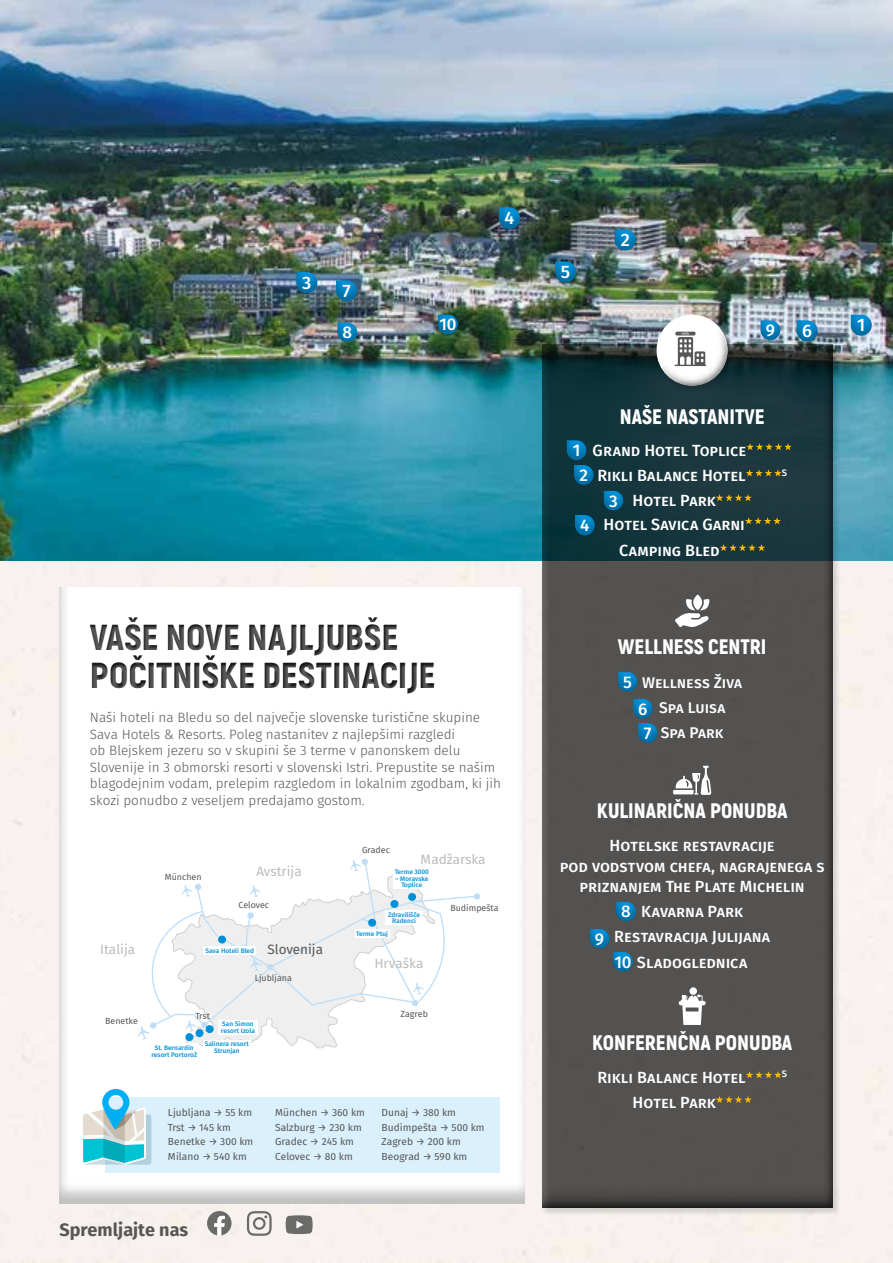
<style>
.page{position:relative;width:893px;height:1263px;background:#fff}
.page>*{position:absolute;margin:0;border:0;box-sizing:border-box;transform-origin:0 0}
.t1{font:900 36.15px/38.4px "Akrobat";letter-spacing:-.005em;color:#575756}
.t2{font:900 21px "Akrobat";color:#fff}
.t3{font:700 18px "Fira Sans";color:#575756}
.t4{font:500 18px "Fira Sans";color:#fff}
.t5{font:500 16.95px/24.8px "Fira Sans";color:#fff;text-align:center}
.t6{font:500 16.2px/24.8px "Fira Sans";color:#fff;text-align:center}
.t7{font:500 15.45px/25px "Fira Sans";letter-spacing:-.005em;color:#fff;text-align:center}
.t8{font:300 13.5px/16.5px "Fira Sans";color:#575756}
.t9{font:13.5px "Fira Sans";color:#bcbcbc}
.t10{font:13.5px "Fira Sans";color:#575756}
.t11{font:10.2px/14.5px "Fira Sans";color:#575756}
.t12{font:500 9.45px "Fira Sans";color:#fff}
.t13{font:8.85px "Fira Sans";color:#575756}
.t14{font:500 6.6px/6.6px "Fira Sans";color:#0090d7;text-align:center}
.s1{font-size:16.95px}
</style>
<div class="page">
<div style="left:0;top:560px;width:893px;height:703px;background:#f7f2ef"></div>
<img style="left:0;top:0;width:893px;height:560px">
<div style="left:58px;top:585px;width:468px;height:618px;background:#000;opacity:.25"></div>
<svg style="left:171px;top:1040px;width:264px;height:10px"></svg>
<svg style="left:138px;top:859px;width:342px;height:181px"></svg>
<div style="left:390px;top:900px;width:8px;height:8px;background:#0090d7;border-radius:50%"></div>
<div style="left:204px;top:947px;width:52px;height:8px;background:#fff"></div>
<div style="left:393px;top:868px;width:37px;height:21px;background:#fff"></div>
<div style="left:385px;top:910px;width:38px;height:15px;background:#fff"></div>
<div style="left:355px;top:929px;width:35px;height:8px;background:#fff"></div>
<div style="left:150px;top:1043px;width:48px;height:15px;background:#fff"></div>
<div style="left:203px;top:1040px;width:47px;height:14px;background:#fff"></div>
<div style="left:218px;top:1020px;width:40px;height:14px;background:#fff"></div>
<div style="left:542px;top:344px;width:298px;height:871px;background:#000;opacity:.14"></div>
<div style="left:540px;top:343px;width:294px;height:865px;background:#000;opacity:.75"></div>
<svg style="left:746px;top:443px;width:46px;height:7px"></svg>
<svg style="left:746px;top:469px;width:36px;height:7px"></svg>
<svg style="left:716px;top:494px;width:36px;height:7px"></svg>
<svg style="left:745px;top:517px;width:36px;height:7px"></svg>
<svg style="left:720px;top:544px;width:45px;height:7px"></svg>
<svg style="left:675px;top:594px;width:34px;height:33px"></svg>
<svg style="left:673px;top:766px;width:38px;height:29px"></svg>
<svg style="left:679px;top:994px;width:27px;height:31px"></svg>
<div style="left:689px;top:987px;width:8px;height:8px;background:#fff;border-radius:50%"></div>
<svg style="left:746px;top:1071px;width:36px;height:7px"></svg>
<svg style="left:716px;top:1096px;width:36px;height:7px"></svg>
<div style="left:655px;top:313px;width:80px;height:80px;background:#000;opacity:.14"></div>
<div style="left:654px;top:312px;width:73px;height:56px;background:#fff;opacity:.75"></div>
<div style="left:654px;top:322px;width:75px;height:65px;background:#000;opacity:.75"></div>
<svg style="left:675px;top:332px;width:31px;height:34px"></svg>
<div style="left:564px;top:440px;width:23px;height:22px;background:#000;opacity:.25"></div>
<svg style="left:567px;top:440px;width:27px;height:45px"></svg>
<div style="left:571px;top:465px;width:23px;height:22px;background:#000;opacity:.25"></div>
<div style="left:601px;top:490px;width:22px;height:23px;background:#000;opacity:.25"></div>
<div style="left:572px;top:515px;width:23px;height:22px;background:#000;opacity:.25"></div>
<div style="left:630px;top:698px;width:23px;height:23px;background:#535250"></div>
<svg style="left:633px;top:699px;width:25px;height:44px"></svg>
<div style="left:635px;top:723px;width:23px;height:22px;background:#000;opacity:.25"></div>
<div style="left:106px;top:1098px;width:394px;height:75px;background:#dbf0fd"></div>
<svg style="left:81px;top:1089px;width:70px;height:76px"></svg>
<svg style="left:207px;top:1211px;width:25px;height:24px"></svg>
<svg style="left:247px;top:1211px;width:25px;height:25px"></svg>
<svg style="left:286px;top:1215px;width:27px;height:19px"></svg>
<div style="left:88px;top:612px;width:385px;height:87px;background:#000;opacity:.75"></div>
<div style="left:795px;top:320px;width:24px;height:24px;background:#000;opacity:.25"></div>
<div style="left:295px;top:272px;width:24px;height:23px;background:#000;opacity:.25"></div>
<div style="left:613px;top:229px;width:24px;height:24px;background:#000;opacity:.25"></div>
<div style="left:849px;top:314px;width:24px;height:24px;background:#000;opacity:.25"></div>
<div style="left:553px;top:261px;width:24px;height:24px;background:#000;opacity:.25"></div>
<div style="left:497px;top:207px;width:24px;height:24px;background:#000;opacity:.25"></div>
<div style="left:334px;top:280px;width:24px;height:24px;background:#000;opacity:.25"></div>
<div style="left:615px;top:671px;width:23px;height:23px;background:#000;opacity:.25"></div>
<div style="left:614px;top:901px;width:22px;height:23px;background:#000;opacity:.25"></div>
<div style="left:587px;top:928px;width:23px;height:23px;background:#000;opacity:.25"></div>
<div style="left:335px;top:322px;width:22px;height:23px;background:#000;opacity:.25"></div>
<div style="left:758px;top:320px;width:22px;height:22px;background:#000;opacity:.25"></div>
<svg style="left:590px;top:929px;width:43px;height:43px"></svg>
<div style="left:611px;top:951px;width:22px;height:23px;background:#000;opacity:.25"></div>
<div style="left:436px;top:314px;width:22px;height:23px;background:#000;opacity:.25"></div>
<h3 class="t4" style="left:302px;top:270px;width:11px">3</h3>
<h3 class="t4" style="left:342px;top:278px;width:10px">7</h3>
<h3 class="t4" style="left:505px;top:205px;width:11px">4</h3>
<h3 class="t4" style="left:561px;top:259px;width:11px">5</h3>
<h3 class="t4" style="left:621px;top:227px;width:11px">2</h3>
<p class="t5" style="left:439px;top:313px;width:19px">10</p>
<p class="t5" style="left:342px;top:321px;width:11px">8</p>
<p class="t5" style="left:766px;top:319px;width:11px">9</p>
<h3 class="t4" style="left:802px;top:318px;width:11px">6</h3>
<h2 class="t2" style="left:620px;top:403px;width:146px">NAŠE NASTANITVE</h2>
<p class="t6" style="left:593px;top:439px;width:155px;text-align:left">Grand Hotel Toplice<br>Rikli Balance Hotel</p>
<p class="t5" style="left:573px;top:439px;width:17px">1<br>2</p>
<p class="t5" style="left:580px;top:514px;width:11px">4</p>
<p class="t6" style="left:603px;top:489px;width:143px">Hotel Park<br>Hotel Savica Garni<br>Camping Bled</p>
<p class="t5" style="left:609px;top:489px;width:10px">3</p>
<p class="t12" style="left:782px;top:466px;width:7px">S</p>
<h1 class="t1" style="left:90px;top:617px;width:347px">VAŠE NOVE NAJLJUBŠE<br>POČITNIŠKE DESTINACIJE</h1>
<p class="t8" style="left:90px;top:710px;width:413px">Naši hoteli na Bledu so del največje slovenske turistične skupine Sava Hotels &amp; Resorts. Poleg nastanitev z najlepšimi razgledi<br>ob Blejskem jezeru so v skupini še 3 terme v panonskem delu Slovenije in 3 obmorski resorti v slovenski Istri. Prepustite se našim blagodejnim vodam, prelepim razgledom in lokalnim zgodbam, ki jih skozi ponudbo z veseljem predajamo gostom.</p>
<p class="t13" style="left:165px;top:871px;width:38px">München</p>
<p class="t9" style="left:256px;top:861px;width:47px">Avstrija</p>
<p class="t13" style="left:239px;top:899px;width:32px">Celovec</p>
<p class="t9" style="left:100px;top:940px;width:37px">Italija</p>
<p class="t10" style="left:268px;top:940px;width:57px">Slovenija</p>
<p class="t13" style="left:255px;top:971px;width:39px">Ljubljana</p>
<p class="t13" style="left:195px;top:1010px;width:16px">Trst</p>
<p class="t14" style="left:205px;top:948px;width:50px">Sava Hoteli Bled</p>
<p class="t13" style="left:105px;top:1015px;width:34px">Benetke</p>
<p class="t14" style="left:221px;top:1021px;width:35px;text-align:left">San Simon resort Izola</p>
<p class="t14" style="left:151px;top:1045px;width:47px">St. Bernardin resort Portorož</p>
<p class="t14" style="left:205px;top:1041px;width:46px">Salinera resort<br>Strunjan</p>
<p class="t13" style="left:362px;top:844px;width:29px">Gradec</p>
<p class="t9" style="left:421px;top:850px;width:67px">Madžarska</p>
<p class="t14" style="left:395px;top:869px;width:36px">Terme 3000</p>
<p class="t14" style="left:395px;top:876px;width:35px">– Moravske<br>Toplice</p>
<p class="t14" style="left:388px;top:911px;width:33px">Zdravilišče<br>Radenci</p>
<p class="t14" style="left:356px;top:930px;width:33px">Terme Ptuj</p>
<p class="t9" style="left:374px;top:954px;width:51px">Hrvaška</p>
<p class="t13" style="left:401px;top:1007px;width:29px">Zagreb</p>
<p class="t13" style="left:450px;top:902px;width:50px">Budimpešta</p>
<p class="t11" style="left:168px;top:1106px;width:87px">Ljubljana → 55 km<br>Trst → 145 km<br>Benetke → 300 km<br>Milano → 540 km</p>
<p class="t11" style="left:275px;top:1106px;width:91px">München → 360 km<br>Salzburg → 230 km<br>Gradec → 245 km<br>Celovec → 80 km</p>
<p class="t11" style="left:382px;top:1106px;width:105px">Dunaj → 380 km<br>Budimpešta → 500 km<br>Zagreb → 200 km<br>Beograd → 590 km</p>
<h3 class="t3" style="left:60px;top:1217px;width:130px">Spremljajte nas</h3>
<h2 class="t2" style="left:618px;top:633px;width:150px">WELLNESS CENTRI</h2>
<p class="t7" style="left:642px;top:671px;width:102px">Wellness Živa<br>Spa Luisa<br>Spa Park</p>
<p class="t5" style="left:623px;top:671px;width:10px">5</p>
<p class="t5" style="left:638px;top:698px;width:15px;line-height:24.3px">6<br>7</p>
<h2 class="t2" style="left:597px;top:797px;width:192px">KULINARIČNA PONUDBA</h2>
<p class="t6" style="left:560px;top:836px;width:266px;line-height:20.5px">Hotelske restavracije<br>pod vodstvom chefa, nagrajenega s priznanjem The Plate Michelin</p>
<p class="t6" style="left:614px;top:900px;width:157px">Kavarna Park<br>Restavracija Julijana</p>
<p class="t6" style="left:614px;top:951px;width:135px"><span class="s1">10</span> Sladoglednica</p>
<p class="t5" style="left:621px;top:900px;width:11px">8</p>
<p class="t5" style="left:595px;top:927px;width:11px">9</p>
<h2 class="t2" style="left:592px;top:1029px;width:202px">KONFERENČNA PONUDBA</h2>
<p class="t6" style="left:597px;top:1066px;width:150px">Rikli Balance Hotel</p>
<p class="t12" style="left:782px;top:1067px;width:7px">S</p>
<p class="t6" style="left:633px;top:1091px;width:85px">Hotel Park</p>
<h3 class="t4" style="left:857px;top:313px;width:10px">1</h3>
</div>
